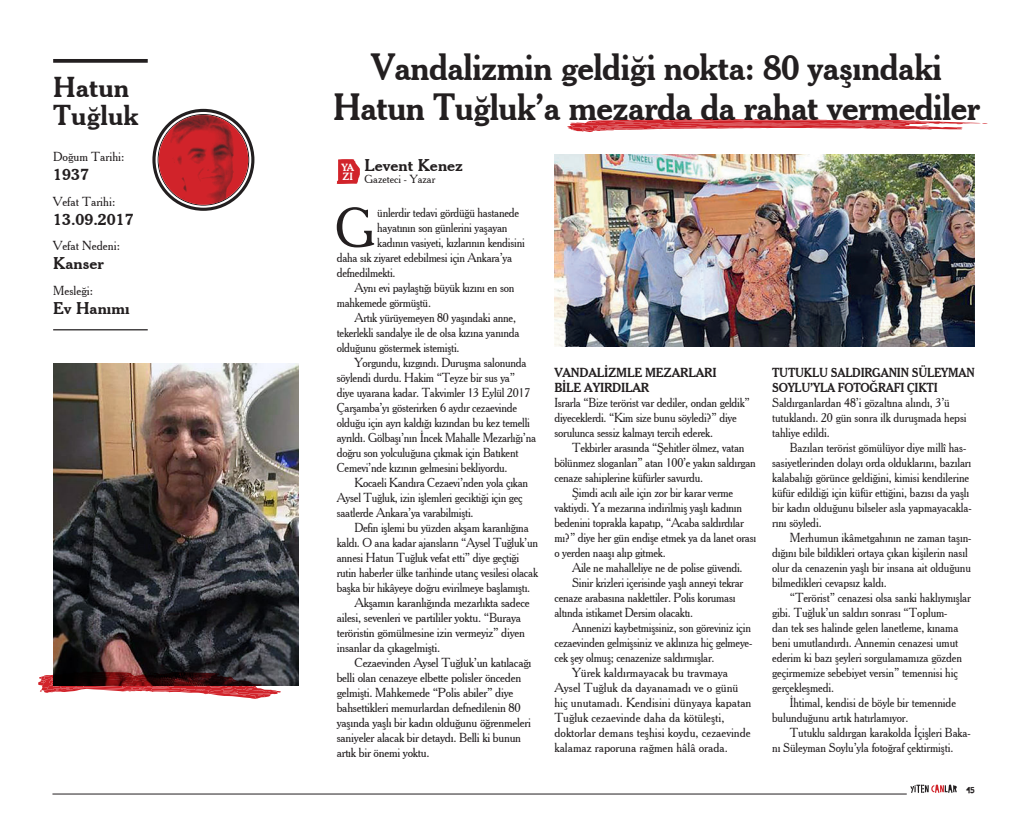
<style>
.page{position:relative;width:1028px;height:815px;background:#fff}
.page>*{position:absolute;margin:0;border:0;box-sizing:border-box;transform-origin:0 0}
.t1{font:54px "Cheltenham BT";color:#231f20;scale:.95 1}
.t2{font:700 36.25px/40px "Cheltenham BT";letter-spacing:-.02em;color:#231f20;text-align:center;scale:.93 1}
.t3{font:700 27.5px/27.5px "Cheltenham BT";color:#231f20}
.t4{font:700 16.25px "Cheltenham BT";color:#231f20}
.t5{font:12.5px/15px "Cheltenham BT";letter-spacing:-.02em;color:#231f20;scale:.95 1}
.t6{font:12.5px "Cheltenham BT";letter-spacing:-.02em;color:#231f20}
.t7{font:12.5px "Cheltenham BT";color:#231f20}
.t8{font:700 12.5px/15px "Cheltenham BT";letter-spacing:-.02em;color:#231f20;scale:.9 1}
.t9{font:700 12.5px/15px "Cheltenham BT";letter-spacing:-.02em;color:#231f20;scale:.95 1}
.t10{font:11.25px "Cheltenham BT";color:#231f20}
.t11{font:700 10px/8.8px "Cheltenham BT";color:#fff}
.t12{font:10px "Childish Reverie";color:#231f20}
</style>
<div class="page">
<hr style="left:52px;top:794px;width:854px;height:1px;background:#231f20">
<svg style="left:910px;top:785px;width:46px;height:8px"></svg>
<svg style="left:53px;top:59px;width:95px;height:4px"></svg>
<hr style="left:53px;top:329px;width:95px;height:1px;background:#231f20">
<svg style="left:336px;top:159px;width:24px;height:25px"></svg>
<img style="left:53px;top:364px;width:245px;height:321px">
<img style="left:554px;top:154px;width:420px;height:192px">
<svg style="left:158px;top:115px;width:91px;height:90px;background:#bc242a"></svg>
<div style="left:152px;top:109px;width:102px;height:102px;border:3px solid #231f20;border-radius:50%"></div>
<svg style="left:567px;top:119px;width:420px;height:13px"></svg>
<svg style="left:38px;top:671px;width:243px;height:28px"></svg>
<h3 class="t3" style="left:53px;top:73px;width:87px">Hatun<br>Tuğluk</h3>
<p class="t7" style="left:53px;top:149px;width:73px">Doğum Tarihi:</p>
<h3 class="t4" style="left:53px;top:164px;width:37px">1937</h3>
<p class="t7" style="left:53px;top:194px;width:64px">Vefat Tarihi:</p>
<h3 class="t4" style="left:53px;top:209px;width:82px">13.09.2017</h3>
<p class="t7" style="left:53px;top:238px;width:68px">Vefat Nedeni:</p>
<h3 class="t4" style="left:53px;top:253px;width:52px">Kanser</h3>
<p class="t7" style="left:53px;top:283px;width:41px">Mesleği:</p>
<h3 class="t4" style="left:53px;top:298px;width:78px">Ev Hanımı</h3>
<h2 class="t2" style="left:333px;top:46px;width:697px">Vandalizmin geldiği nokta: 80 yaşındaki<br>Hatun Tuğluk’a mezarda da rahat vermediler</h2>
<p class="t11" style="left:341px;top:163px;width:14px">YA<br>ZI</p>
<h3 class="t4" style="left:364px;top:155px;width:100px">Levent Kenez</h3>
<p class="t10" style="left:364px;top:172px;width:72px">Gazeteci - Yazar</p>
<h1 class="t1" style="left:335px;top:195px;width:43px">G</h1>
<p class="t5" style="left:377px;top:205px;width:151px">ünlerdir tedavi gördüğü hastanede</p>
<p class="t5" style="left:377px;top:220px;width:139px">hayatının son günlerini yaşayan</p>
<p class="t5" style="left:377px;top:235px;width:157px">kadının vasiyeti, kızlarının kendisini</p>
<p class="t5" style="left:337px;top:250px;width:186px">daha sık ziyaret edebilmesi için Ankara’ya</p>
<p class="t5" style="left:337px;top:265px;width:63px">defnedilmekti.</p>
<p class="t5" style="left:354px;top:280px;width:170px">Aynı evi paylaştığı büyük kızını en son</p>
<p class="t5" style="left:337px;top:295px;width:101px">mahkemede görmüştü.</p>
<p class="t5" style="left:354px;top:310px;width:172px">Artık yürüyemeyen 80 yaşındaki anne,</p>
<p class="t5" style="left:337px;top:325px;width:194px">tekerlekli sandalye ile de olsa kızına yanında</p>
<p class="t5" style="left:337px;top:340px;width:131px">olduğunu göstermek istemişti.</p>
<p class="t5" style="left:354px;top:355px;width:183px">Yorgundu, kızgındı. Duruşma salonunda</p>
<p class="t5" style="left:337px;top:370px;width:189px">söylendi durdu. Hakim “Teyze bir sus ya”</p>
<p class="t5" style="left:337px;top:385px;width:205px">diye uyarana kadar. Takvimler 13 Eylül 2017</p>
<p class="t5" style="left:337px;top:400px;width:191px">Çarşamba’yı gösterirken 6 aydır cezaevinde</p>
<p class="t5" style="left:337px;top:415px;width:205px">olduğu için ayrı kaldığı kızından bu kez temelli</p>
<p class="t5" style="left:337px;top:430px;width:211px">ayrıldı. Gölbaşı’nın İncek Mahalle Mezarlığı’na</p>
<p class="t5" style="left:337px;top:445px;width:193px">doğru son yolculuğuna çıkmak için Batıkent</p>
<p class="t5" style="left:337px;top:460px;width:181px">Cemevi’nde kızının gelmesini bekliyordu.</p>
<p class="t5" style="left:354px;top:475px;width:184px">Kocaeli Kandıra Cezaevi’nden yola çıkan</p>
<p class="t5" style="left:337px;top:490px;width:197px">Aysel Tuğluk, izin işlemleri geciktiği için geç</p>
<p class="t5" style="left:337px;top:505px;width:145px">saatlerde Ankara’ya varabilmişti.</p>
<p class="t5" style="left:354px;top:520px;width:185px">Defin işlemi bu yüzden akşam karanlığına</p>
<p class="t5" style="left:337px;top:535px;width:213px">kaldı. O ana kadar ajansların “Aysel Tuğluk’un</p>
<p class="t5" style="left:337px;top:550px;width:194px">annesi Hatun Tuğluk vefat etti” diye geçtiği</p>
<p class="t5" style="left:337px;top:565px;width:213px">rutin haberler ülke tarihinde utanç vesilesi olacak</p>
<p class="t5" style="left:337px;top:580px;width:205px">başka bir hikâyeye doğru evirilmeye başlamıştı.</p>
<p class="t6" style="left:354px;top:595px;width:177px">Akşamın karanlığında mezarlıkta sadece</p>
<p class="t6" style="left:337px;top:610px;width:186px">ailesi, sevenleri ve partililer yoktu. “Buraya</p>
<p class="t6" style="left:337px;top:625px;width:190px">teröristin gömülmesine izin vermeyiz” diyen</p>
<p class="t6" style="left:337px;top:640px;width:105px">insanlar da çıkagelmişti.</p>
<p class="t6" style="left:354px;top:655px;width:178px">Cezaevinden Aysel Tuğluk’un katılacağı</p>
<p class="t6" style="left:337px;top:670px;width:186px">belli olan cenazeye elbette polisler önceden</p>
<p class="t6" style="left:337px;top:685px;width:178px">gelmişti. Mahkemede “Polis abiler” diye</p>
<p class="t6" style="left:337px;top:700px;width:185px">bahsettikleri memurlardan defnedilenin 80</p>
<p class="t6" style="left:337px;top:715px;width:196px">yaşında yaşlı bir kadın olduğunu öğrenmeleri</p>
<p class="t6" style="left:337px;top:730px;width:186px">saniyeler alacak bir detaydı. Belli ki bunun</p>
<p class="t6" style="left:337px;top:745px;width:94px">artık bir önemi yoktu.</p>
<p class="t9" style="left:554px;top:365px;width:172px">VANDALIZMLE MEZARLARI<br>BILE AYIRDILAR</p>
<p class="t5" style="left:554px;top:395px;width:207px">Israrla “Bize terörist var dediler, ondan geldik” diyeceklerdi. “Kim size bunu söyledi?” diye sorulunca sessiz kalmayı tercih ederek.</p>
<p class="t5" style="left:572px;top:440px;width:183px">Tekbirler arasında “Şehitler ölmez, vatan</p>
<p class="t5" style="left:554px;top:455px;width:213px">bölünmez sloganları” atan 100’e yakın saldırgan</p>
<p class="t5" style="left:554px;top:470px;width:158px">cenaze sahiplerine küfürler savurdu.</p>
<p class="t5" style="left:572px;top:485px;width:171px">Şimdi acılı aile için zor bir karar verme</p>
<p class="t5" style="left:554px;top:500px;width:199px">vaktiydi. Ya mezarına indirilmiş yaşlı kadının</p>
<p class="t5" style="left:554px;top:515px;width:201px">bedenini toprakla kapatıp, “Acaba saldırdılar</p>
<p class="t5" style="left:554px;top:530px;width:214px">mı?” diye her gün endişe etmek ya da lanet orası</p>
<p class="t5" style="left:554px;top:545px;width:119px">o yerden naaşı alıp gitmek.</p>
<p class="t5" style="left:572px;top:560px;width:181px">Aile ne mahalleliye ne de polise güvendi.</p>
<p class="t5" style="left:572px;top:575px;width:182px">Sinir krizleri içerisinde yaşlı anneyi tekrar</p>
<p class="t5" style="left:554px;top:590px;width:192px">cenaze arabasına naklettiler. Polis koruması</p>
<p class="t5" style="left:554px;top:605px;width:147px">altında istikamet Dersim olacaktı.</p>
<p class="t5" style="left:572px;top:620px;width:190px">Annenizi kaybetmişsiniz, son göreviniz için</p>
<p class="t5" style="left:554px;top:635px;width:210px">cezaevinden gelmişsiniz ve aklınıza hiç gelmeye-</p>
<p class="t5" style="left:554px;top:650px;width:170px">cek şey olmuş; cenazenize saldırmışlar.</p>
<p class="t7" style="left:572px;top:665px;width:157px">Yürek kaldırmayacak bu travmaya</p>
<p class="t7" style="left:554px;top:680px;width:185px">Aysel Tuğluk da dayanamadı ve o günü</p>
<p class="t7" style="left:554px;top:695px;width:199px">hiç unutamadı. Kendisini dünyaya kapatan</p>
<p class="t7" style="left:554px;top:710px;width:172px">Tuğluk cezaevinde daha da kötüleşti,</p>
<p class="t7" style="left:554px;top:725px;width:198px">doktorlar demans teşhisi koydu, cezaevinde</p>
<p class="t7" style="left:554px;top:740px;width:175px">kalamaz raporuna rağmen hâlâ orada.</p>
<p class="t8" style="left:772px;top:365px;width:227px">TUTUKLU SALDIRGANIN SÜLEYMAN<br>SOYLU’YLA FOTOĞRAFI ÇIKTI</p>
<p class="t5" style="left:772px;top:395px;width:206px">Saldırganlardan 48’i gözaltına alındı, 3’ü tutuklandı. 20 gün sonra ilk duruşmada hepsi tahliye edildi.</p>
<p class="t5" style="left:772px;top:440px;width:211px;text-indent:18px">Bazıları terörist gömülüyor diye millî has&shy;sasiyetlerinden dolayı orda olduklarını, bazıları kalabalığı görünce geldiğini, kimisi kendilerine küfür edildiği için küfür ettiğini, bazısı da yaşlı bir kadın olduğunu bilseler asla yapmayacakla&shy;rını söyledi.</p>
<p class="t5" style="left:772px;top:530px;width:211px;text-indent:18px">Merhumun ikâmetgahının ne zaman taşın&shy;dığını bile bildikleri ortaya çıkan kişilerin nasıl olur da cenazenin yaşlı bir insana ait olduğunu bilmedikleri cevapsız kaldı.</p>
<p class="t5" style="left:772px;top:590px;width:211px;text-indent:18px">“Terörist” cenazesi olsa sanki haklıymışlar gibi. Tuğluk’un saldırı sonrası “Toplum-<br>dan tek ses halinde gelen lanetleme, kınama beni umutlandırdı. Annemin cenazesi umut ederim ki bazı şeyleri sorgulamamıza gözden geçirmemize sebebiyet versin” temennisi hiç gerçekleşmedi.</p>
<p class="t5" style="left:772px;top:695px;width:195px;text-indent:18px">İhtimal, kendisi de böyle bir temennide bulunduğunu artık hatırlamıyor.</p>
<p class="t5" style="left:772px;top:725px;width:210px;text-indent:18px">Tutuklu saldırgan karakolda İçişleri Baka&shy;nı Süleyman Soylu’yla fotoğraf çektirmişti.</p>
<p class="t12" style="left:966px;top:784px;width:10px">45</p>
</div>
